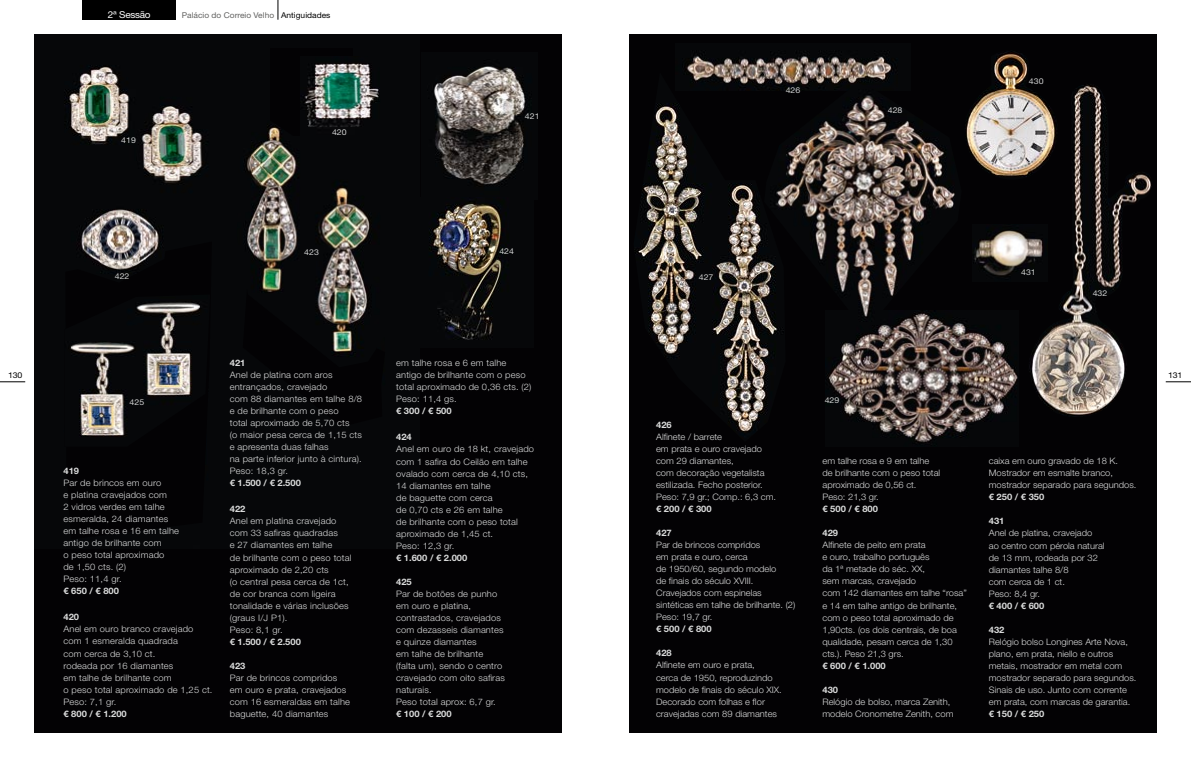
<style>
.page{position:relative;width:1191px;height:766px;background:#fff}
.page>*{position:absolute;margin:0;border:0;box-sizing:border-box;transform-origin:0 0}
.t1{font:9.5px "Helvetica Neue LT Std";letter-spacing:-.03em;color:#fff;scale:1.05 1}
.t2{font:300 8.9px/12px "Helvetica Neue LT Std";letter-spacing:.015em;color:#d9dada;scale:1.05 1}
.t3{font:8px "Helvetica Neue LT Std";color:#cfd0d0;scale:1.1 1}
.t4{font:8px "Helvetica Neue LT Std";color:#636362;scale:1.05 1}
.t5{font:8px "Helvetica Neue LT Std";letter-spacing:-.03em;color:#000;scale:1.1 1}
.s1{color:#000}
.s2{font-weight:700}
</style>
<div class="page">
<div style="left:82px;top:0;width:94px;height:20px;background:#000"></div>
<svg style="left:277px;top:0;width:1px;height:20px"></svg>
<svg style="left:0;top:381px;width:25px;height:1px"></svg>
<svg style="left:1165px;top:381px;width:26px;height:1px"></svg>
<div style="left:629px;top:34px;width:527px;height:698px;background:#030204"></div>
<div style="left:34px;top:34px;width:527px;height:698px;background:#030204"></div>
<img style="left:64px;top:65px;width:144px;height:118px">
<img style="left:434px;top:66px;width:98px;height:120px">
<img style="left:429px;top:197px;width:76px;height:143px">
<img style="left:70px;top:302px;width:131px;height:135px">
<img style="left:77px;top:209px;width:87px;height:64px">
<img style="left:825px;top:322px;width:193px;height:121px">
<img style="left:683px;top:50px;width:214px;height:33px">
<img style="left:634px;top:72px;width:151px;height:365px">
<img style="left:764px;top:83px;width:197px;height:248px">
<img style="left:972px;top:225px;width:55px;height:54px">
<img style="left:966px;top:51px;width:62px;height:126px">
<img style="left:1027px;top:84px;width:125px;height:333px">
<img style="left:301px;top:63px;width:79px;height:55px">
<img style="left:243px;top:118px;width:128px;height:238px">
<p class="t1" style="left:108px;top:9px;width:42px">2ª Sessão</p>
<p class="t4" style="left:182px;top:10px;width:143px">Palácio do Correio Velho <span class="s1">Antiguidades</span></p>
<p class="t3" style="left:121px;top:135px;width:15px">419</p>
<p class="t3" style="left:115px;top:271px;width:15px">422</p>
<p class="t3" style="left:332px;top:127px;width:15px">420</p>
<p class="t3" style="left:304px;top:247px;width:15px">423</p>
<p class="t3" style="left:525px;top:112px;width:15px">421</p>
<p class="t3" style="left:499px;top:246px;width:15px">424</p>
<p class="t3" style="left:699px;top:272px;width:15px">427</p>
<p class="t3" style="left:785px;top:85px;width:15px">426</p>
<p class="t3" style="left:888px;top:105px;width:15px">428</p>
<p class="t3" style="left:1029px;top:77px;width:15px">430</p>
<p class="t3" style="left:1021px;top:267px;width:15px">431</p>
<p class="t3" style="left:1092px;top:288px;width:15px">432</p>
<p class="t2" style="left:230px;top:356px;width:127px"><span class="s2">421<br></span>Anel de platina com aros entrançados, cravejado<br>com 88 diamantes em talhe 8/8 e de brilhante com o peso<br>total aproximado de 5,70 cts<br>(o maior pesa cerca de 1,15 cts e apresenta duas falhas<br>na parte inferior junto à cintura).<br>Peso: 18,3 gr.<br><span class="s2">€ 1.500 / € 2.500</span></p>
<p class="t2" style="left:230px;top:503px;width:117px"><span class="s2">422<br></span>Anel em platina cravejado com 33 safiras quadradas<br>e 27 diamantes em talhe<br>de brilhante com o peso total aproximado de 2,20 cts<br>(o central pesa cerca de 1ct, de cor branca com ligeira tonalidade e várias inclusões (graus I/J P1).<br>Peso: 8,1 gr.<br><span class="s2">€ 1.500 / € 2.500</span></p>
<p class="t2" style="left:230px;top:659px;width:116px"><span class="s2">423<br></span>Par de brincos compridos em ouro e prata, cravejados com 16 esmeraldas em talhe baguette, 40 diamantes</p>
<p class="t2" style="left:396px;top:356px;width:130px">em talhe rosa e 6 em talhe antigo de brilhante com o peso total aproximado de 0,36 cts. (2)<br>Peso: 11,4 gs.<br><span class="s2">€ 300 / € 500</span></p>
<p class="t2" style="left:396px;top:431px;width:133px"><span class="s2">424<br></span>Anel em ouro de 18 kt, cravejado com 1 safira do Ceilão em talhe ovalado com cerca de 4,10 cts,<br>14 diamantes em talhe<br>de baguette com cerca<br>de 0,70 cts e 26 em talhe<br>de brilhante com o peso total aproximado de 1,45 ct.<br>Peso: 12,3 gr.<br><span class="s2">€ 1.600 / € 2.000</span></p>
<p class="t2" style="left:396px;top:575px;width:105px"><span class="s2">425<br></span>Par de botões de punho em ouro e platina, contrastados, cravejados com dezasseis diamantes e quinze diamantes<br>em talhe de brilhante (falta um), sendo o centro cravejado com oito safiras naturais.<br>Peso total aprox: 6,7 gr.<br><span class="s2">€ 100 / € 200</span></p>
<p class="t5" style="left:8px;top:370px;width:14px">130</p>
<p class="t5" style="left:1168px;top:370px;width:14px">131</p>
<p class="t3" style="left:824px;top:395px;width:15px">429</p>
<p class="t3" style="left:130px;top:397px;width:15px">425</p>
<p class="t2" style="left:656px;top:419px;width:116px"><span class="s2">426<br></span>Alfinete / barrete<br>em prata e ouro cravejado com 29 diamantes,<br>com decoração vegetalista estilizada. Fecho posterior.<br>Peso: 7,9 gr.; Comp.: 6,3 cm. <span class="s2">€ 200 / € 300</span></p>
<p class="t2" style="left:656px;top:527px;width:134px"><span class="s2">427<br></span>Par de brincos compridos<br>em prata e ouro, cerca<br>de 1950/60, segundo modelo<br>de finais do século XVIII.<br>Cravejados com espinelas sintéticas em talhe de brilhante. (2)<br>Peso: 19,7 gr.<br><span class="s2">€ 500 / € 800</span></p>
<p class="t2" style="left:656px;top:647px;width:121px"><span class="s2">428<br></span>Alfinete em ouro e prata,<br>cerca de 1950, reproduzindo modelo de finais do século XIX.<br>Decorado com folhas e flor cravejadas com 89 diamantes</p>
<p class="t2" style="left:822px;top:455px;width:114px">em talhe rosa e 9 em talhe de brilhante com o peso total aproximado de 0,56 ct.<br>Peso: 21,3 gr.<br><span class="s2">€ 500 / € 800</span></p>
<p class="t2" style="left:822px;top:527px;width:139px"><span class="s2">429<br></span>Alfinete de peito em prata<br>e ouro, trabalho português<br>da 1ª metade do séc. XX,<br>sem marcas, cravejado<br>com 142 diamantes em talhe “rosa” e 14 em talhe antigo de brilhante, com o peso total aproximado de<br>1,90cts. (os dois centrais, de boa qualidade, pesam cerca de 1,30 cts.). Peso 21,3 grs.<br><span class="s2">€ 600 / € 1.000</span></p>
<p class="t2" style="left:822px;top:683px;width:126px"><span class="s2">430<br></span>Relógio de bolso, marca Zenith, modelo Cronometre Zenith, com</p>
<p class="t2" style="left:988px;top:455px;width:142px">caixa em ouro gravado de 18 K.<br>Mostrador em esmalte branco, mostrador separado para segundos. <span class="s2">€ 250 / € 350</span></p>
<p class="t2" style="left:988px;top:515px;width:112px"><span class="s2">431<br></span>Anel de platina, cravejado<br>ao centro com pérola natural de 13 mm, rodeada por 32 diamantes talhe 8/8<br>com cerca de 1 ct.<br>Peso: 8,4 gr.<br><span class="s2">€ 400 / € 600</span></p>
<p class="t2" style="left:988px;top:623px;width:142px"><span class="s2">432<br></span>Relógio bolso Longines Arte Nova, plano, em prata, niello e outros metais, mostrador em metal com mostrador separado para segundos.<br>Sinais de uso. Junto com corrente em prata, com marcas de garantia. <span class="s2">€ 150 / € 250</span></p>
<p class="t2" style="left:63px;top:464px;width:112px"><span class="s2">419<br></span>Par de brincos em ouro<br>e platina cravejados com<br>2 vidros verdes em talhe esmeralda, 24 diamantes em talhe rosa e 16 em talhe antigo de brilhante com<br>o peso total aproximado<br>de 1,50 cts. (2)<br>Peso: 11,4 gr.<br><span class="s2">€ 650 / € 800</span></p>
<p class="t2" style="left:63px;top:611px;width:143px"><span class="s2">420<br></span>Anel em ouro branco cravejado com 1 esmeralda quadrada<br>com cerca de 3,10 ct.<br>rodeada por 16 diamantes<br>em talhe de brilhante com<br>o peso total aproximado de 1,25 ct.<br>Peso: 7,1 gr.<br><span class="s2">€ 800 / € 1.200</span></p>
</div>
